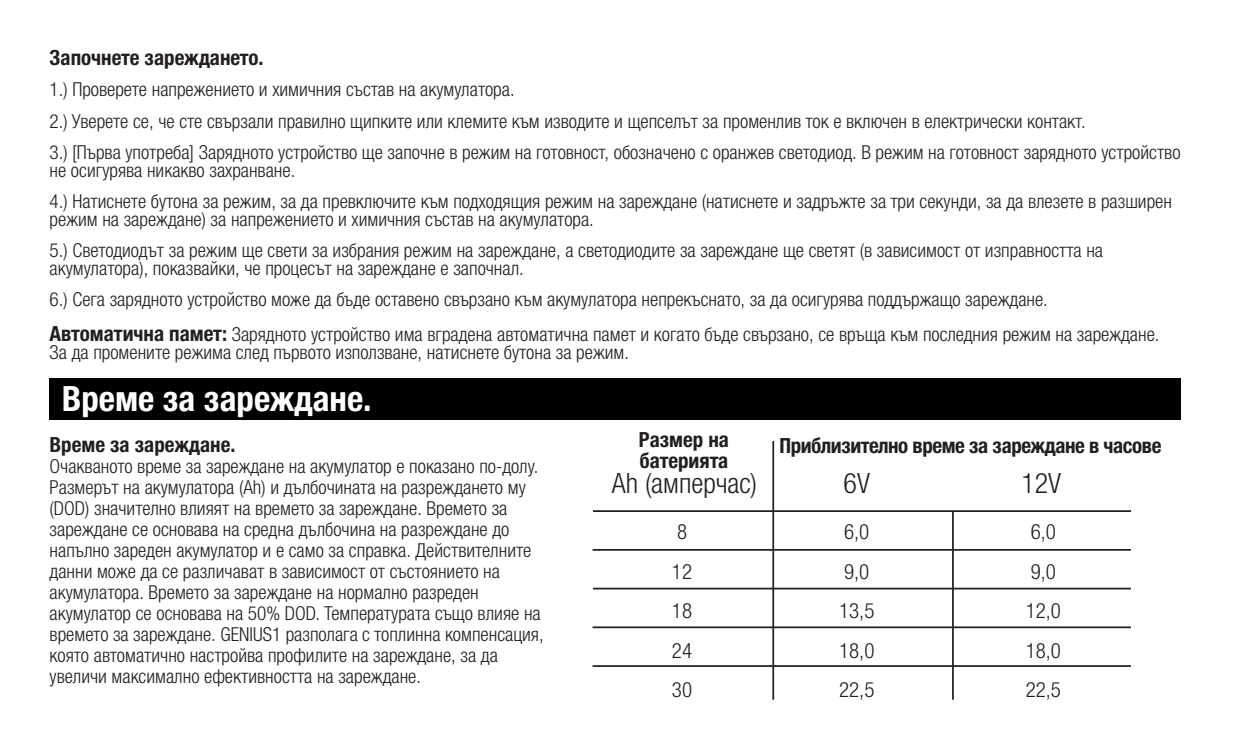
<style>
.page{position:relative;width:1260px;height:756px;background:#fff}
.page>*{position:absolute;margin:0;border:0;box-sizing:border-box;transform-origin:0 0}
.t1{font:700 condensed 35px "Helvetica Neue LTW1 G";color:#fff}
.t2{font:300 condensed 28px "Helvetica Neue LTW1 G";color:#231f20}
.t3{font:700 condensed 21px/21px "Helvetica Neue LTW1 G";letter-spacing:-.01em;color:#231f20}
.t4{font:300 condensed 21px "Helvetica Neue LTW1 G";color:#231f20}
.t5{font:300 condensed 19.25px/21px "Helvetica Neue LTW1 G";color:#231f20}
.s1{font-weight:700;font-size:21px}
</style>
<div class="page">
<hr style="left:593px;top:510px;width:538px;height:2px;background:#231f20">
<hr style="left:593px;top:549px;width:538px;height:2px;background:#231f20">
<hr style="left:593px;top:626px;width:538px;height:2px;background:#231f20">
<hr style="left:593px;top:665px;width:538px;height:2px;background:#231f20">
<hr style="left:593px;top:588px;width:538px;height:1px;background:#231f20">
<hr style="left:772px;top:441px;width:2px;height:259px;background:#231f20">
<hr style="left:952px;top:511px;width:2px;height:189px;background:#231f20">
<div style="left:50px;top:378px;width:1131px;height:41px;background:#000"></div>
<p class="t3" style="left:50px;top:47px;width:216px">Започнете зареждането.</p>
<p class="t5" style="left:50px;top:79px;width:467px">1.) Проверете напрежението и химичния състав на акумулатора.</p>
<p class="t5" style="left:50px;top:110px;width:1038px">2.) Уверете се, че сте свързали правилно щипките или клемите към изводите и щепселът за променлив ток е включен в електрически контакт.</p>
<p class="t5" style="left:50px;top:144px;width:1133px;line-height:17.5px">3.) [Първа употреба] Зарядното устройство ще започне в режим на готовност, обозначено с оранжев светодиод. В режим на готовност зарядното устройство не осигурява никакво захранване.</p>
<p class="t5" style="left:50px;top:193px;width:1124px;line-height:17.5px">4.) Натиснете бутона за режим, за да превключите към подходящия режим на зареждане (натиснете и задръжте за три секунди, за да влезете в разширен режим на зареждане) за напрежението и химичния състав на акумулатора.</p>
<p class="t5" style="left:50px;top:242px;width:1055px;line-height:17.5px">5.) Светодиодът за режим ще свети за избрания режим на зареждане, а светодиодите за зареждане ще светят (в зависимост от изправността на акумулатора), показвайки, че процесът на зареждане е започнал.</p>
<p class="t5" style="left:50px;top:289px;width:1000px">6.) Сега зарядното устройство може да бъде оставено свързано към акумулатора непрекъснато, за да осигурява поддържащо зареждане.</p>
<p class="t5" style="left:50px;top:326px;width:1111px;line-height:17.5px"><span class="s1">Автоматична памет:</span> Зарядното устройство има вградена автоматична памет и когато бъде свързано, се връща към последния режим на зареждане.<br>За да промените режима след първото използване, натиснете бутона за режим.</p>
<p class="t1" style="left:62px;top:378px;width:311px">Време за зареждане.</p>
<p class="t3" style="left:50px;top:434px;width:187px">Време за зареждане.</p>
<p class="t5" style="left:50px;top:455px;width:496px">Очакваното време за зареждане на акумулатор е показано по-долу.<br>Размерът на акумулатора (Ah) и дълбочината на разреждането му (DOD) значително влияят на времето за зареждане. Времето за зареждане се основава на средна дълбочина на разреждане до напълно зареден акумулатор и е само за справка. Действителните данни може да се различават в зависимост от състоянието на акумулатора. Времето за зареждане на нормално разреден акумулатор се основава на 50% DOD. Температурата също влияе на времето за зареждане. GENIUS1 разполага с топлинна компенсация, която автоматично настройва профилите на зареждане, за да увеличи максимално ефективността на зареждане.</p>
<p class="t3" style="left:639px;top:429px;width:92px">Размер на батерията</p>
<p class="t3" style="left:779px;top:435px;width:383px">Приблизително време за зареждане в часове</p>
<p class="t2" style="left:844px;top:467px;width:28px">6V</p>
<p class="t4" style="left:677px;top:519px;width:12px">8</p>
<p class="t4" style="left:672px;top:559px;width:22px">12</p>
<p class="t4" style="left:672px;top:598px;width:22px">18</p>
<p class="t4" style="left:672px;top:638px;width:22px">24</p>
<p class="t4" style="left:672px;top:678px;width:22px">30</p>
<p class="t2" style="left:612px;top:467px;width:147px">Ah (амперчас)</p>
<p class="t2" style="left:1021px;top:467px;width:41px">12V</p>
<p class="t4" style="left:844px;top:519px;width:27px">6,0</p>
<p class="t4" style="left:844px;top:559px;width:27px">9,0</p>
<p class="t4" style="left:839px;top:598px;width:37px">13,5</p>
<p class="t4" style="left:839px;top:638px;width:37px">18,0</p>
<p class="t4" style="left:839px;top:678px;width:37px">22,5</p>
<p class="t4" style="left:1031px;top:519px;width:27px">6,0</p>
<p class="t4" style="left:1031px;top:559px;width:27px">9,0</p>
<p class="t4" style="left:1026px;top:598px;width:37px">12,0</p>
<p class="t4" style="left:1026px;top:638px;width:37px">18,0</p>
<p class="t4" style="left:1026px;top:678px;width:37px">22,5</p>
</div>
